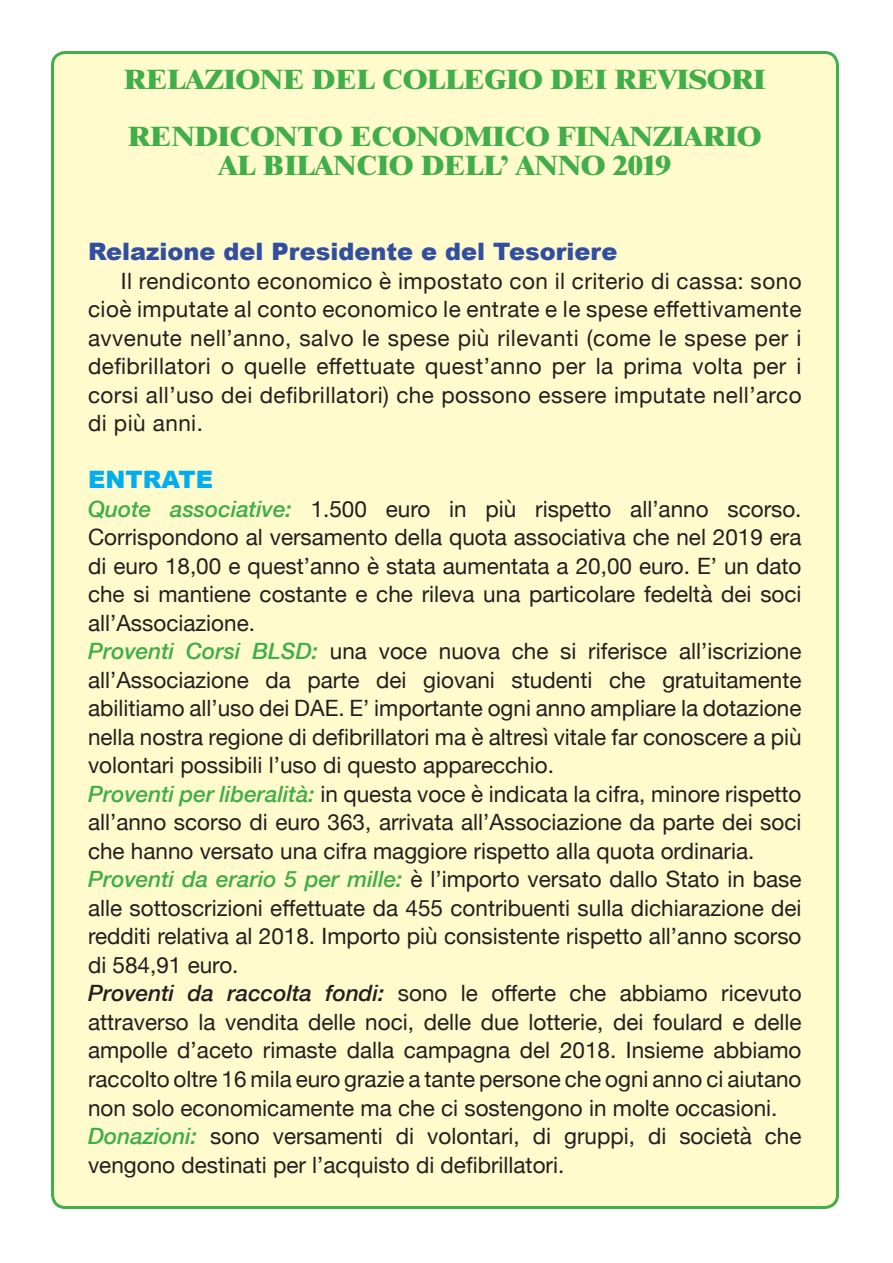
<style>
.page{position:relative;width:893px;height:1263px;background:#fff}
.page>*{position:absolute;margin:0;border:0;box-sizing:border-box;transform-origin:0 0}
.t1{font:800 27px/57px "Times";color:#40ae49;scale:1.1 1}
.t2{font:900 24px "Arial";color:#324ea1}
.t3{font:900 24px "Arial";color:#00aeef}
.t4{font:22.5px/28.5px "Helvetica Neue";color:#231f20;text-align:justify}
.s1{font-weight:500;font-style:italic;color:#40ae49}
.s2{font-weight:500;font-style:italic}
</style>
<div class="page">
<div style="left:52px;top:53px;width:785px;height:1154px;background:#fffbcc;border-radius:13px"></div>
<p class="t1" style="left:124px;top:51px;width:584px">RELAZIONE DEL COLLEGIO DEI REVISORI<br>RENDICONTO ECONOMICO FINANZIARIO</p>
<p class="t1" style="left:219px;top:136px;width:412px">AL BILANCIO DELL’ ANNO 2019</p>
<p class="t2" style="left:88px;top:234px;width:531px">Relazione del Presidente e del Tesoriere</p>
<p class="t4" style="left:88px;top:268px;width:715px;text-indent:33px">Il rendiconto economico è impostato con il criterio di cassa: sono cioè imputate al conto economico le entrate e le spese effettivamente avvenute nell’anno, salvo le spese più rilevanti (come le spese per i defibrillatori o quelle effettuate quest’anno per la prima volta per i corsi all’uso dei defibrillatori) che possono essere imputate nell’arco di più anni.</p>
<p class="t3" style="left:88px;top:462px;width:126px">ENTRATE</p>
<p class="t4" style="left:88px;top:496px;width:715px;text-align:left"><span class="s1">Quote associative:</span> 1.500 euro in più rispetto all’anno scorso.<br>Corrispondono al versamento della quota associativa che nel 2019 era di euro 18,00 e quest’anno è stata aumentata a 20,00 euro. E’ un dato che si mantiene costante e che rileva una particolare fedeltà dei soci all’Associazione.<br><span class="s1">Proventi Corsi BLSD:</span> una voce nuova che si riferisce all’iscrizione all’Associazione da parte dei giovani studenti che gratuitamente abilitiamo all’uso dei DAE. E’ importante ogni anno ampliare la dotazione nella nostra regione di defibrillatori ma è altresì vitale far conoscere a più volontari possibili l’uso di questo apparecchio.<br><span class="s1">Proventi per liberalità:</span> in questa voce è indicata la cifra, minore rispetto all’anno scorso di euro 363, arrivata all’Associazione da parte dei soci che hanno versato una cifra maggiore rispetto alla quota ordinaria.<br><span class="s1">Proventi da erario 5 per mille:</span> è l’importo versato dallo Stato in base alle sottoscrizioni effettuate da 455 contribuenti sulla dichiarazione dei redditi relativa al 2018. Importo più consistente rispetto all’anno scorso di 584,91 euro.<br><span class="s2">Proventi da raccolta fondi:</span> sono le offerte che abbiamo ricevuto attraverso la vendita delle noci, delle due lotterie, dei foulard e delle ampolle d’aceto rimaste dalla campagna del 2018. Insieme abbiamo raccolto oltre 16 mila euro grazie a tante persone che ogni anno ci aiutano non solo economicamente ma che ci sostengono in molte occasioni.<br><span class="s1">Donazioni:</span> sono versamenti di volontari, di gruppi, di società che vengono destinati per l’acquisto di defibrillatori.</p>
</div>
